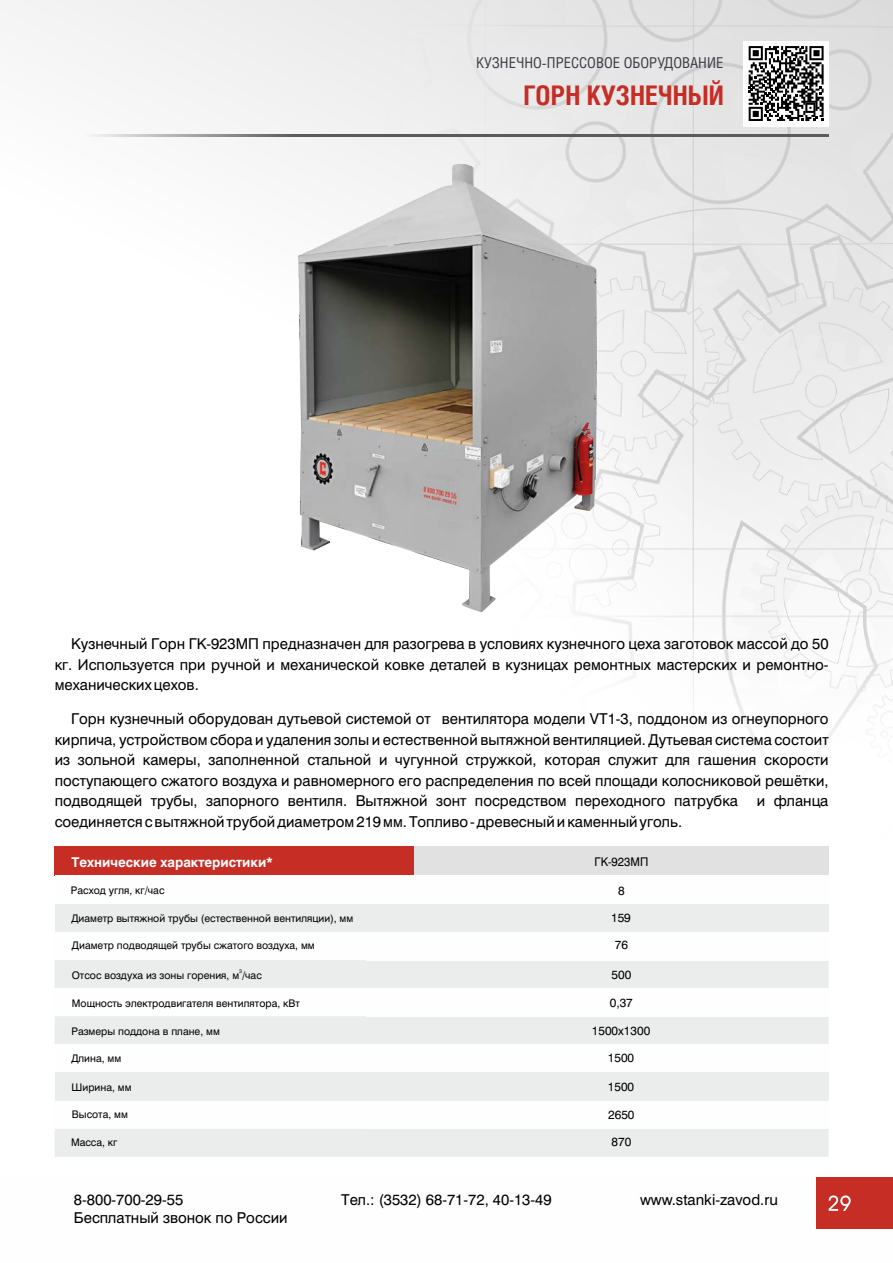
<style>
.page{position:relative;width:893px;height:1263px;background:#fff}
.page>*{position:absolute;margin:0;border:0;box-sizing:border-box;transform-origin:0 0}
.t1{font:700 27px "Helios Cond";color:#c52d25}
.t2{font:15px/20.4px "Swiss 721 BT";color:#000;text-align:justify}
.t3{font:15px "Helios Cond";color:#3b3b44}
.t4{font:700 13.5px "Swiss 721 BT";color:#fefefe}
.t5{font:12px "Swiss 721 BT";color:#000}
.t6{font:12px "Swiss 721 BT";color:#000;scale:.96 1}
.t7{font:10.5px "Swiss 721 BT";color:#000}
.t8{font:5.25px "Swiss 721 BT";color:#000}
</style>
<div class="page">
<img style="left:0;top:0;width:893px;height:1178px">
<div style="left:816px;top:1178px;width:77px;height:51px;background:#c52d25"></div>
<svg style="left:829px;top:1195px;width:22px;height:16px"></svg>
<div style="left:55px;top:846px;width:359px;height:30px;background:#c52d25"></div>
<div style="left:414px;top:846px;width:415px;height:30px;background:#e1e1e1"></div>
<div style="left:55px;top:904px;width:774px;height:28px;background:#ebecec"></div>
<div style="left:55px;top:876px;width:774px;height:28px;background:#fefefe"></div>
<div style="left:55px;top:932px;width:311px;height:28px;background:#fefefe"></div>
<div style="left:55px;top:960px;width:774px;height:28px;background:#ebecec"></div>
<div style="left:55px;top:988px;width:311px;height:28px;background:#fefefe"></div>
<div style="left:55px;top:1016px;width:774px;height:28px;background:#ebecec"></div>
<div style="left:366px;top:932px;width:463px;height:28px;background:#fefefe"></div>
<div style="left:366px;top:988px;width:463px;height:28px;background:#fefefe"></div>
<div style="left:55px;top:1045px;width:774px;height:28px;background:#fefefe"></div>
<div style="left:55px;top:1101px;width:311px;height:28px;background:#fefefe"></div>
<div style="left:55px;top:1129px;width:774px;height:28px;background:#ebecec"></div>
<div style="left:366px;top:1101px;width:463px;height:28px;background:#fefefe"></div>
<div style="left:55px;top:1073px;width:774px;height:28px;background:#ebecec"></div>
<img style="left:196px;top:151px;width:492px;height:481px">
<hr style="left:84px;top:134px;width:745px;height:2px;background:#5b5b5b">
<div style="left:744px;top:41px;width:85px;height:85px;background:#fefefe"></div>
<svg style="left:749px;top:46px;width:75px;height:75px"></svg>
<p class="t3" style="left:476px;top:56px;width:249px">КУЗНЕЧНО-ПРЕССОВОЕ ОБОРУДОВАНИЕ</p>
<h1 class="t1" style="left:523px;top:83px;width:202px">ГОРН КУЗНЕЧНЫЙ</h1>
<p class="t2" style="left:55px;top:635px;width:775px;text-indent:17px">Кузнечный Горн ГК-923МП предназначен для разогрева в условиях кузнечного цеха заготовок массой до 50 кг. Используется при ручной и механической ковке деталей в кузницах ремонтных мастерских и ремонтно&shy;механических цехов.</p>
<p class="t2" style="left:55px;top:710px;width:775px;text-indent:17px">Горн кузнечный оборудован дутьевой системой от вентилятора модели VT1-3, поддоном из огнеупорного кирпича, устройством сбора и удаления золы и естественной вытяжной вентиляцией. Дутьевая система состоит из зольной камеры, заполненной стальной и чугунной стружкой, которая служит для гашения скорости поступающего сжатого воздуха и равномерного его распределения по всей площади колосниковой решётки, подводящей трубы, запорного вентиля. Вытяжной зонт посредством переходного патрубка</p>
<p class="t2" style="left:757px;top:792px;width:73px">и фланца</p>
<p class="t2" style="left:55px;top:813px;width:629px">соединяется с вытяжной трубой диаметром 219 мм. Топливо - древесный и каменный уголь.</p>
<p class="t4" style="left:72px;top:856px;width:203px">Технические характеристики*</p>
<p class="t6" style="left:594px;top:857px;width:58px">ГК-923МП</p>
<p class="t7" style="left:71px;top:886px;width:95px">Расход угля, кг/час</p>
<p class="t7" style="left:71px;top:914px;width:283px">Диаметр вытяжной трубы (естественной вентиляции), мм</p>
<p class="t7" style="left:72px;top:941px;width:244px">Диаметр подводящей трубы сжатого воздуха, мм</p>
<p class="t8" style="left:239px;top:969px;width:4px">3</p>
<p class="t7" style="left:72px;top:971px;width:191px">Отсос воздуха из зоны горения, м /час</p>
<p class="t7" style="left:72px;top:998px;width:229px">Мощность электродвигателя вентилятора, кВт</p>
<p class="t7" style="left:71px;top:1027px;width:150px">Размеры поддона в плане, мм</p>
<p class="t7" style="left:71px;top:1054px;width:51px">Длина, мм</p>
<p class="t5" style="left:618px;top:886px;width:8px">8</p>
<p class="t5" style="left:611px;top:913px;width:21px">159</p>
<p class="t5" style="left:615px;top:940px;width:15px">76</p>
<p class="t5" style="left:611px;top:969px;width:21px">500</p>
<p class="t5" style="left:610px;top:997px;width:25px">0,37</p>
<p class="t5" style="left:592px;top:1025px;width:60px">1500x1300</p>
<p class="t5" style="left:608px;top:1053px;width:28px">1500</p>
<p class="t7" style="left:72px;top:1083px;width:61px">Ширина, мм</p>
<p class="t5" style="left:608px;top:1082px;width:28px">1500</p>
<p class="t7" style="left:72px;top:1110px;width:57px">Высота, мм</p>
<p class="t7" style="left:71px;top:1138px;width:48px">Масса, кг</p>
<p class="t5" style="left:608px;top:1110px;width:28px">2650</p>
<p class="t5" style="left:611px;top:1137px;width:21px">870</p>
<p class="t2" style="left:74px;top:1191px;width:111px">8-800-700-29-55</p>
<p class="t2" style="left:341px;top:1191px;width:212px">Тел.: (3532) 68-71-72, 40-13-49</p>
<p class="t2" style="left:640px;top:1191px;width:139px">www.stanki-zavod.ru</p>
<p class="t2" style="left:74px;top:1208px;width:215px">Бесплатный звонок по России</p>
</div>
